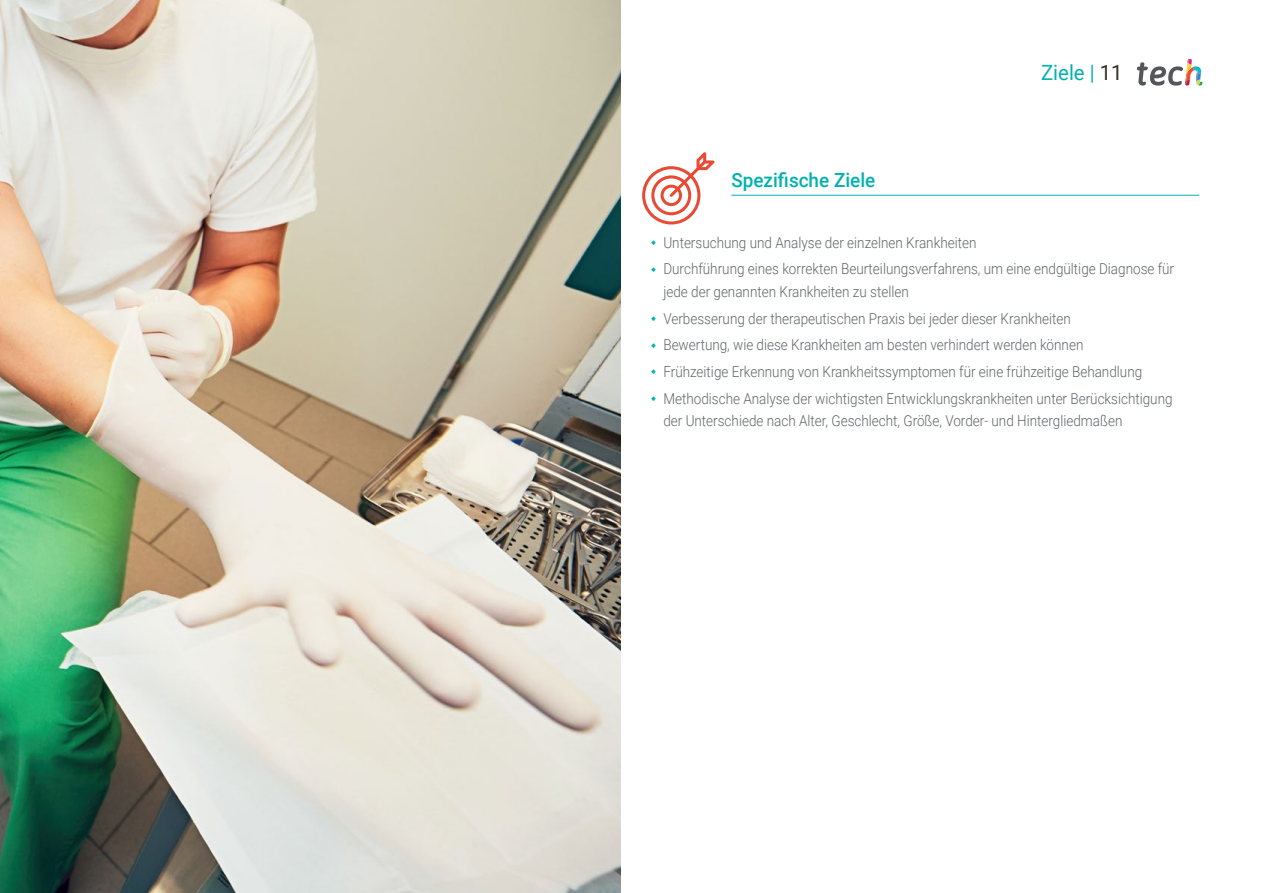
<style>
.page{position:relative;width:1263px;height:893px;background:#fff}
.page>*{position:absolute;margin:0;border:0;box-sizing:border-box;transform-origin:0 0}
.t1{font:21px "Roboto";color:#00b2af}
.t2{font:500 19.5px "Roboto";color:#00b2af}
.t3{font:300 15px/26.7px "Roboto";color:#61646a;scale:.9 1}
.s1{color:#312e20}
</style>
<div class="page">
<img style="left:0;top:0;width:621px;height:893px">
<hr style="left:731px;top:195px;width:468px;height:1px;background:#00b2af">
<svg style="left:642px;top:152px;width:72px;height:73px"></svg>
<svg style="left:1137px;top:59px;width:65px;height:27px"></svg>
<h2 class="t2" style="left:731px;top:167px;width:145px">Spezifische Ziele</h2>
<h1 class="t1" style="left:1041px;top:57px;width:83px">Ziele | <span class="s1">11</span></h1>
<p class="t3" style="left:663px;top:228px;width:569px">Untersuchung und Analyse der einzelnen Krankheiten<br>Durchführung eines korrekten Beurteilungsverfahrens, um eine endgültige Diagnose für</p>
<p class="t3" style="left:663px;top:278px;width:567px">jede der genannten Krankheiten zu stellen<br>Verbesserung der therapeutischen Praxis bei jeder dieser Krankheiten<br>Bewertung, wie diese Krankheiten am besten verhindert werden können<br>Frühzeitige Erkennung von Krankheitssymptomen für eine frühzeitige Behandlung Methodische Analyse der wichtigsten Entwicklungskrankheiten unter Berücksichtigung</p>
<p class="t3" style="left:663px;top:407px;width:512px">der Unterschiede nach Alter, Geschlecht, Größe, Vorder- und Hintergliedmaßen</p>
</div>
